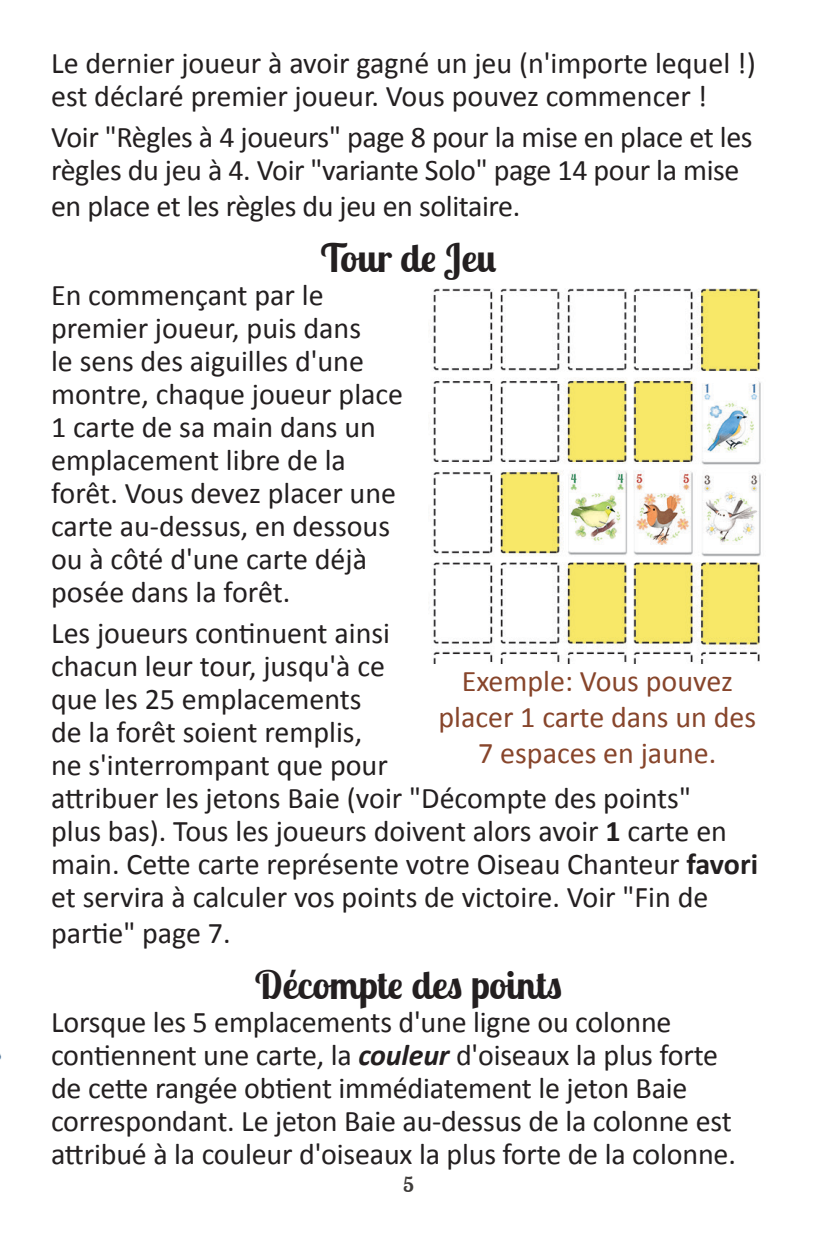
<style>
.page{position:relative;width:817px;height:1242px;background:#fff}
.page>*{position:absolute;margin:0;border:0;box-sizing:border-box;transform-origin:0 0}
.t1{font:700 39px "Lobster Two";color:#231f20}
.Body_Text{font:30px/33px "Calibri";color:#231f20}
.Example_Text{font:30px/36px "Calibri";color:#87452b;text-align:center}
.t2{font:700 21px "Lobster Two";color:#3f3c3a}
.s1{font-weight:700}
.s2{font-weight:700;font-style:italic}
</style>
<div class="page">
<img style="left:429px;top:288px;width:332px;height:375px">
<p class="Body_Text" style="left:51px;top:46px;width:706px">Le dernier joueur à avoir gagné un jeu (n'importe lequel !) est déclaré premier joueur. Vous pouvez commencer !</p>
<p class="Body_Text" style="left:51px;top:121px;width:703px">Voir "Règles à 4 joueurs" page 8 pour la mise en place et les règles du jeu à 4. Voir "variante Solo" page 14 pour la mise</p>
<p class="Body_Text" style="left:51px;top:190px;width:470px">en place et les règles du jeu en solitaire.</p>
<p class="t1" style="left:320px;top:233px;width:177px">Tour de Jeu</p>
<p class="Body_Text" style="left:51px;top:278px;width:353px">En commençant par le premier joueur, puis dans<br>le sens des aiguilles d'une montre, chaque joueur place<br>1 carte de sa main dans un emplacement libre de la forêt. Vous devez placer une carte au-dessus, en dessous ou à côté d'une carte déjà posée dans la forêt.</p>
<p class="Body_Text" style="left:51px;top:617px;width:708px">Les joueurs continuent ainsi<br>chacun leur tour, jusqu'à ce<br>que les 25 emplacements<br>de la forêt soient remplis,<br>ne s'interrompant que pour<br>attribuer les jetons Baie (voir "Décompte des points"<br>plus bas). Tous les joueurs doivent alors avoir <span class="s1">1</span> carte en main. Cette carte représente votre Oiseau Chanteur <span class="s1">favori </span>et servira à calculer vos points de victoire. Voir "Fin de</p>
<p class="Body_Text" style="left:51px;top:917px;width:181px">partie" page 7.</p>
<p class="t1" style="left:255px;top:959px;width:308px">Décompte des points</p>
<p class="Body_Text" style="left:51px;top:1005px;width:686px">Lorsque les 5 emplacements d'une ligne ou colonne contiennent une carte, la <span class="s2">couleur</span> d'oiseaux la plus forte de cette rangée obtient immédiatement le jeton Baie correspondant. Le jeton Baie au-dessus de la colonne est attribué à la couleur d'oiseaux la plus forte de la colonne.</p>
<p class="Example_Text" style="left:438px;top:663px;width:319px">Exemple: Vous pouvez placer 1 carte dans un des<br>7 espaces en jaune.</p>
<p class="t2" style="left:403px;top:1171px;width:12px">5</p>
</div>
